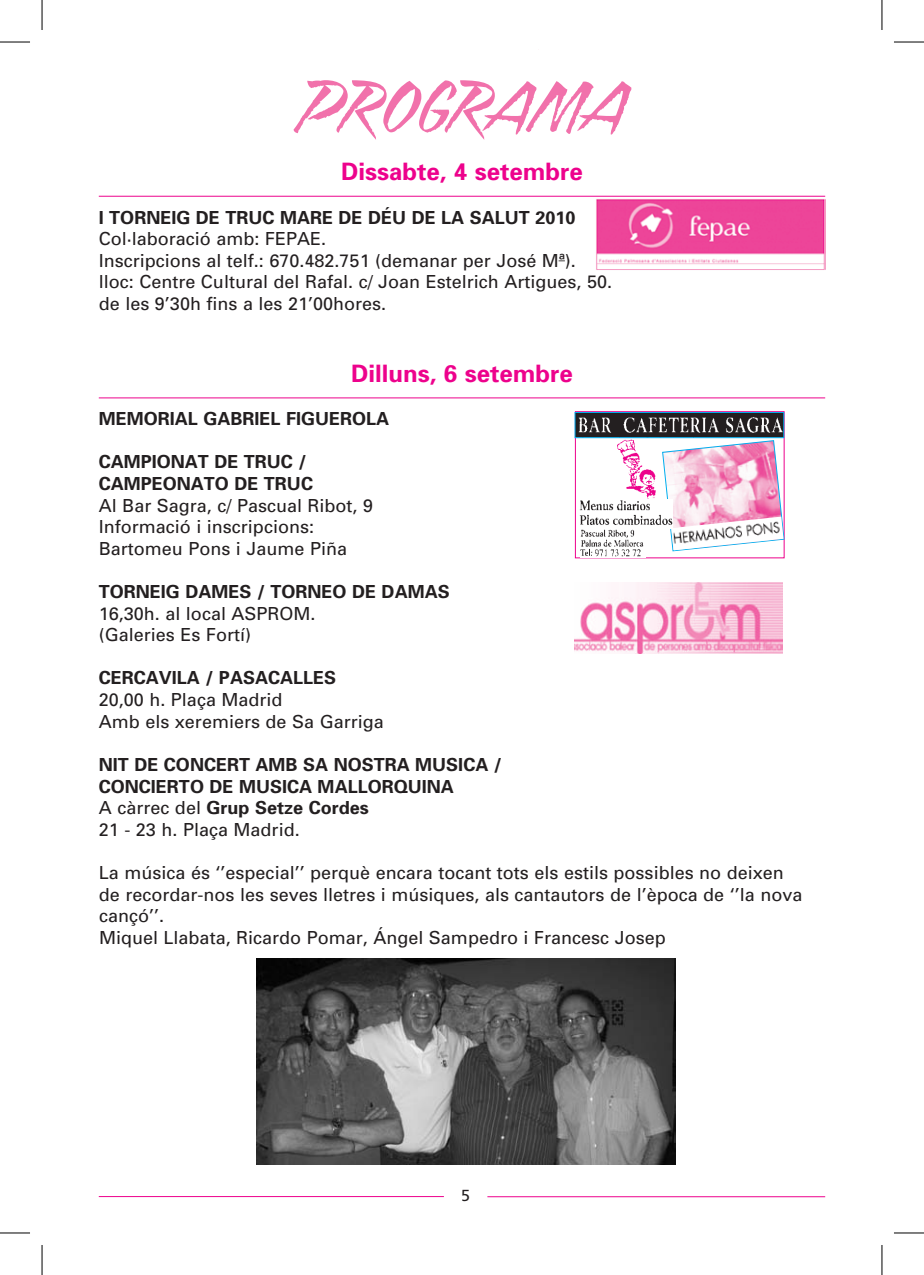
<style>
.page{position:relative;width:924px;height:1275px;background:#fff}
.page>*{position:absolute;margin:0;border:0;box-sizing:border-box;transform-origin:0 0}
.t1{font:italic 66px "Blaze ITC";color:#f171ab}
.t2{font:700 24px "Univers";color:#ed028c}
.t3{font:18px/21.6px "Univers";color:#231f20}
.t4{font:700 18px/21.6px "Univers";color:#231f20}
.t5{font:16px "Frutiger";color:#231f20}
.s1{font-weight:400}
</style>
<div class="page">
<hr style="left:99px;top:1196px;width:344px;height:1px;background:#ed028c">
<hr style="left:487px;top:1196px;width:337px;height:1px;background:#ed028c">
<hr style="left:99px;top:196px;width:725px;height:1px;background:#ed028c">
<hr style="left:99px;top:397px;width:725px;height:1px;background:#ed028c">
<img style="left:596px;top:199px;width:228px;height:71px">
<div style="left:574px;top:411px;width:210px;height:147px;background:#fff;border:1px solid #ed028c"></div>
<img style="left:576px;top:414px;width:205px;height:22px">
<div style="left:574px;top:412px;width:209px;height:26px;border:1px solid #00aeef"></div>
<img style="left:614px;top:438px;width:44px;height:61px">
<svg style="left:662px;top:440px;width:121px;height:111px"></svg>
<img style="left:671px;top:516px;width:112px;height:34px">
<img style="left:579px;top:499px;width:93px;height:29px">
<img style="left:581px;top:539px;width:63px;height:8px">
<img style="left:580px;top:527px;width:55px;height:11px">
<svg style="left:580px;top:548px;width:65px;height:9px"></svg>
<img style="left:574px;top:582px;width:208px;height:71px">
<img style="left:256px;top:958px;width:418px;height:206px">
<hr style="left:0;top:42px;width:30px;height:1px;background:#000">
<hr style="left:893px;top:42px;width:30px;height:1px;background:#000">
<hr style="left:0;top:1232px;width:30px;height:1px;background:#000">
<hr style="left:893px;top:1232px;width:30px;height:1px;background:#000">
<hr style="left:42px;top:0;width:1px;height:30px;background:#000">
<hr style="left:42px;top:1245px;width:1px;height:30px;background:#000">
<hr style="left:881px;top:0;width:1px;height:30px;background:#000">
<hr style="left:881px;top:1245px;width:1px;height:30px;background:#000">
<h1 class="t1" style="left:302px;top:49px;width:327px">PROGRAMA</h1>
<h2 class="t2" style="left:341px;top:156px;width:243px">Dissabte, 4 setembre</h2>
<p class="t4" style="left:99px;top:206px;width:478px">I TORNEIG DE TRUC MARE DE DÉU DE LA SALUT 2010</p>
<p class="t3" style="left:99px;top:228px;width:514px">Col·laboració amb: FEPAE.<br>Inscripcions al telf.: 670.482.751 (demanar per José Mª). lloc: Centre Cultural del Rafal. c/ Joan Estelrich Artigues, 50. de les 9’30h fins a les 21’00hores.</p>
<h2 class="t2" style="left:351px;top:358px;width:223px">Dilluns, 6 setembre</h2>
<p class="t4" style="left:99px;top:407px;width:292px">MEMORIAL GABRIEL FIGUEROLA</p>
<p class="t4" style="left:99px;top:450px;width:216px">CAMPIONAT DE TRUC /<br>CAMPEONATO DE TRUC</p>
<p class="t3" style="left:99px;top:494px;width:276px">Al Bar Sagra, c/ Pascual Ribot, 9<br>Informació i inscripcions:<br>Bartomeu Pons i Jaume Piña</p>
<p class="t4" style="left:99px;top:580px;width:352px">TORNEIG DAMES / TORNEO DE DAMAS</p>
<p class="t3" style="left:99px;top:602px;width:218px">16,30h. al local ASPROM. (Galeries Es Fortí)</p>
<p class="t4" style="left:99px;top:666px;width:239px">CERCAVILA / PASACALLES</p>
<p class="t3" style="left:99px;top:688px;width:286px">20,00 h. Plaça Madrid<br>Amb els xeremiers de Sa Garriga</p>
<p class="t4" style="left:99px;top:753px;width:404px">NIT DE CONCERT AMB SA NOSTRA MUSICA /<br>CONCIERTO DE MUSICA MALLORQUINA<br><span class="s1">A càrrec del</span> Grup Setze Cordes<br><span class="s1">21 - 23 h. Plaça Madrid.</span></p>
<p class="t3" style="left:99px;top:861px;width:704px">La música és ‘’especial’’ perquè encara tocant tots els estils possibles no deixen de recordar-nos les seves lletres i músiques, als cantautors de l’època de ‘’la nova cançó’’.<br>Miquel Llabata, Ricardo Pomar, Ángel Sampedro i Francesc Josep</p>
<p class="t5" style="left:461px;top:1186px;width:10px">5</p>
</div>
